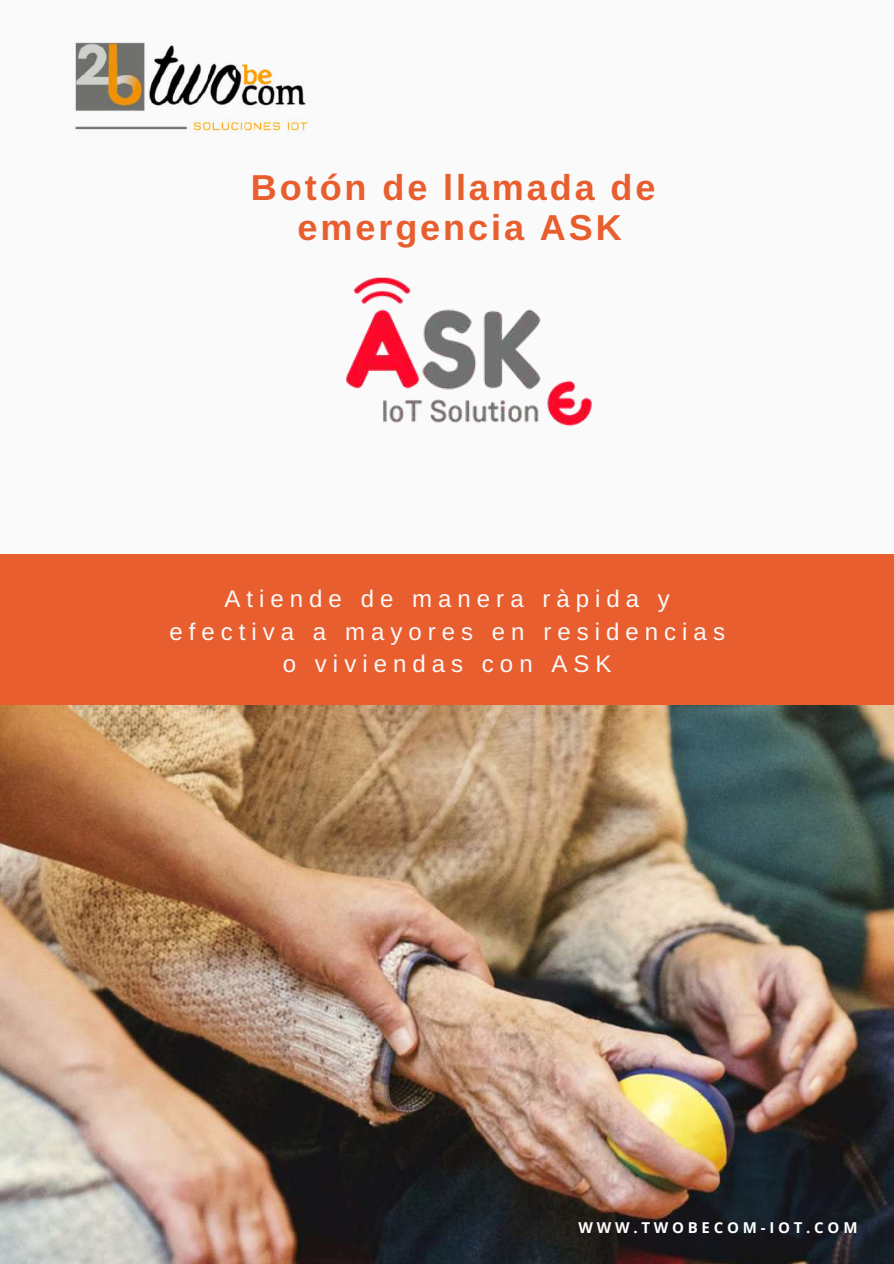
<style>
.page{position:relative;width:894px;height:1264px;background:#fff}
.page>*{position:absolute;margin:0;border:0;box-sizing:border-box;transform-origin:0 0}
.t1{font:700 36px/39.5px "Arimo";letter-spacing:.08em;color:#e95e2f;text-align:center}
.t2{font:24px/32.7px "Arimo";letter-spacing:.25em;color:#fafafa;text-align:center}
.t3{font:700 15px "Open Sans";letter-spacing:.25em;color:#fff}
</style>
<div class="page">
<div style="left:0;top:0;width:893px;height:1263px;background:#fafafa"></div>
<img style="left:0;top:704px;width:893px;height:559px">
<div style="left:0;top:554px;width:893px;height:150px;background:#e95e2f"></div>
<img style="left:346px;top:277px;width:246px;height:150px">
<img style="left:75px;top:42px;width:233px;height:89px">
<h1 class="t1" style="left:251px;top:168px;width:406px">Botón de llamada de emergencia ASK</h1>
<p class="t2" style="left:169px;top:582px;width:557px">Atiende de manera ràpida y efectiva a mayores en residencias o viviendas con ASK</p>
<p class="t3" style="left:578px;top:1216px;width:280px">WWW.TWOBECOM-IOT.COM</p>
</div>
